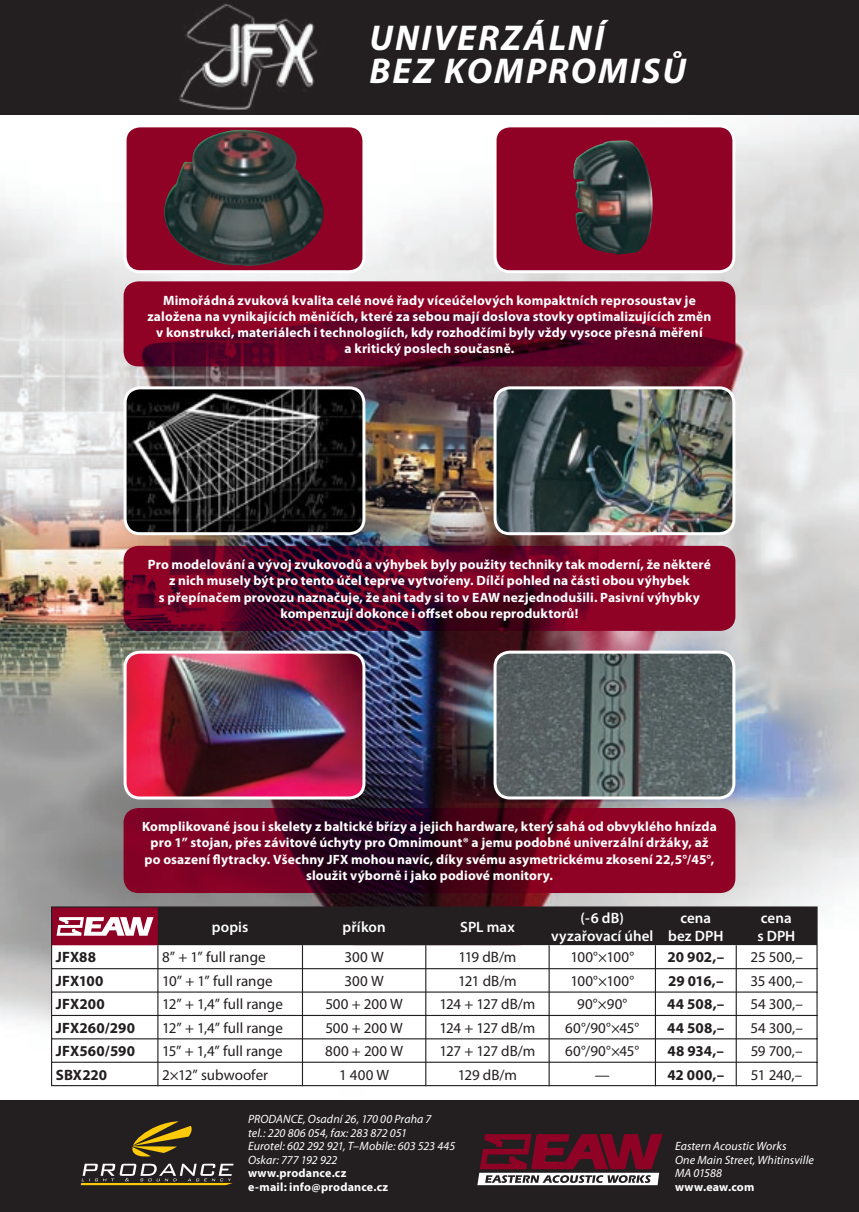
<style>
.page{position:relative;width:859px;height:1212px;background:#fff}
.page>*{position:absolute;margin:0;border:0;box-sizing:border-box;transform-origin:0 0}
.t1{font:italic 700 36px/33px "Myriad Pro";letter-spacing:.06em;color:#fff}
.t2{font:15px "Myriad Pro";color:#231f20}
.t3{font:700 15px "Myriad Pro";letter-spacing:.005em;color:#231f20}
.t4{font:600 15px/18px "Myriad Pro";letter-spacing:.005em;color:#fff;text-align:center}
.t5{font:700 13.5px/16.2px "Myriad Pro";letter-spacing:.01em;color:#fff;text-align:center}
.t6{font:italic 12px/13.5px "Myriad Pro";letter-spacing:.005em;color:#fff}
.t7{font:700 12px/13.5px "Myriad Pro";letter-spacing:.015em;color:#fff}
</style>
<div class="page">
<img style="left:0;top:115px;width:859px;height:972px">
<div style="left:0;top:0;width:859px;height:115px;background:#231f20"></div>
<div style="left:0;top:1100px;width:859px;height:112px;background:#231f20"></div>
<svg style="left:132px;top:1121px;width:60px;height:36px"></svg>
<svg style="left:81px;top:1164px;width:153px;height:21px"></svg>
<svg style="left:477px;top:1134px;width:186px;height:51px"></svg>
<hr style="left:51px;top:906px;width:107px;height:1px;background:#231f20">
<hr style="left:158px;top:906px;width:144px;height:1px;background:#231f20">
<hr style="left:302px;top:906px;width:124px;height:1px;background:#231f20">
<hr style="left:426px;top:906px;width:123px;height:1px;background:#231f20">
<hr style="left:549px;top:906px;width:106px;height:1px;background:#231f20">
<hr style="left:655px;top:906px;width:81px;height:1px;background:#231f20">
<hr style="left:736px;top:906px;width:82px;height:1px;background:#231f20">
<svg style="left:51px;top:907px;width:767px;height:179px"></svg>
<img style="left:171px;top:3px;width:155px;height:114px">
<svg style="left:124px;top:281px;width:611px;height:85px;background:#760226"></svg>
<svg style="left:122px;top:123px;width:245px;height:149px;background:#713343"></svg>
<svg style="left:492px;top:123px;width:245px;height:149px;background:#87243e"></svg>
<svg style="left:124px;top:546px;width:611px;height:85px;background:#680124"></svg>
<svg style="left:122px;top:385px;width:245px;height:149px;background:#363636"></svg>
<img style="left:492px;top:385px;width:245px;height:149px">
<svg style="left:124px;top:808px;width:611px;height:85px;background:#650120"></svg>
<svg style="left:492px;top:649px;width:245px;height:149px;background:#626b6c"></svg>
<img style="left:122px;top:649px;width:245px;height:149px">
<h1 class="t1" style="left:369px;top:22px;width:318px">UNIVERZÁLNÍ<br>BEZ KOMPROMISŮ</h1>
<p class="t5" style="left:147px;top:292px;width:566px">Mimořádná zvuková kvalita celé nové řady víceúčelových kompaktních reprosoustav je založena na vynikajících měničích, které za sebou mají doslova stovky optimalizujících změn v konstrukci, materiálech i technologiích, kdy rozhodčími byly vždy vysoce přesná měření<br>a kritický poslech současně.</p>
<p class="t5" style="left:148px;top:557px;width:565px">Pro modelování a vývoj zvukovodů a výhybek byly použity techniky tak moderní, že některé z nich musely být pro tento účel teprve vytvořeny. Dílčí pohled na části obou výhybek<br>s přepínačem provozu naznačuje, že ani tady si to v EAW nezjednodušili. Pasivní výhybky kompenzují dokonce i offset obou reproduktorů!</p>
<p class="t5" style="left:142px;top:819px;width:576px">Komplikované jsou i skelety z baltické břízy a jejich hardware, který sahá od obvyklého hnízda pro 1” stojan, přes závitové úchyty pro Omnimount® a jemu podobné univerzální držáky, až po osazení flytracky. Všechny JFX mohou navíc, díky svému asymetrickému zkosení 22,5°/45°, sloužit výborně i jako podiové monitory.</p>
<p class="t4" style="left:212px;top:918px;width:38px">popis</p>
<p class="t4" style="left:343px;top:918px;width:45px">příkon</p>
<p class="t4" style="left:460px;top:918px;width:56px">SPL max</p>
<p class="t4" style="left:551px;top:909px;width:104px">(-6 dB) vyzařovací úhel</p>
<p class="t4" style="left:668px;top:909px;width:57px">cena bez DPH</p>
<p class="t4" style="left:757px;top:909px;width:40px;text-align:left">cena s DPH</p>
<p class="t3" style="left:56px;top:949px;width:42px">JFX88</p>
<p class="t2" style="left:162px;top:949px;width:105px">8” + 1” full range</p>
<p class="t2" style="left:345px;top:949px;width:41px">300 W</p>
<p class="t2" style="left:458px;top:949px;width:59px">119 dB/m</p>
<p class="t2" style="left:570px;top:949px;width:65px">100°×100°</p>
<p class="t3" style="left:667px;top:949px;width:58px">20 902,–</p>
<p class="t2" style="left:750px;top:949px;width:54px">25 500,–</p>
<p class="t3" style="left:56px;top:972px;width:49px">JFX100</p>
<p class="t2" style="left:162px;top:973px;width:112px">10” + 1” full range</p>
<p class="t2" style="left:345px;top:973px;width:41px">300 W</p>
<p class="t2" style="left:458px;top:973px;width:60px">121 dB/m</p>
<p class="t2" style="left:570px;top:973px;width:65px">100°×100°</p>
<p class="t3" style="left:668px;top:972px;width:57px">29 016,–</p>
<p class="t2" style="left:750px;top:973px;width:54px">35 400,–</p>
<p class="t3" style="left:56px;top:996px;width:51px">JFX200</p>
<p class="t2" style="left:162px;top:996px;width:122px">12” + 1,4” full range</p>
<p class="t2" style="left:325px;top:996px;width:79px">500 + 200 W</p>
<p class="t2" style="left:440px;top:996px;width:97px">124 + 127 dB/m</p>
<p class="t2" style="left:577px;top:996px;width:52px">90°×90°</p>
<p class="t3" style="left:667px;top:996px;width:59px">44 508,–</p>
<p class="t2" style="left:750px;top:996px;width:54px">54 300,–</p>
<p class="t3" style="left:56px;top:1019px;width:81px">JFX260/290</p>
<p class="t2" style="left:162px;top:1019px;width:122px">12” + 1,4” full range</p>
<p class="t2" style="left:325px;top:1019px;width:79px">500 + 200 W</p>
<p class="t2" style="left:440px;top:1019px;width:97px">124 + 127 dB/m</p>
<p class="t2" style="left:565px;top:1019px;width:75px">60°/90°×45°</p>
<p class="t3" style="left:667px;top:1019px;width:59px">44 508,–</p>
<p class="t2" style="left:750px;top:1019px;width:54px">54 300,–</p>
<p class="t3" style="left:56px;top:1043px;width:81px">JFX560/590</p>
<p class="t2" style="left:162px;top:1043px;width:122px">15” + 1,4” full range</p>
<p class="t2" style="left:325px;top:1043px;width:79px">800 + 200 W</p>
<p class="t2" style="left:440px;top:1043px;width:97px">127 + 127 dB/m</p>
<p class="t2" style="left:565px;top:1043px;width:75px">60°/90°×45°</p>
<p class="t3" style="left:667px;top:1043px;width:58px">48 934,–</p>
<p class="t2" style="left:751px;top:1043px;width:53px">59 700,–</p>
<p class="t3" style="left:56px;top:1066px;width:53px">SBX220</p>
<p class="t2" style="left:162px;top:1066px;width:108px">2×12” subwoofer</p>
<p class="t2" style="left:339px;top:1066px;width:52px">1 400 W</p>
<p class="t2" style="left:458px;top:1066px;width:61px">129 dB/m</p>
<p class="t2" style="left:595px;top:1066px;width:17px">—</p>
<p class="t3" style="left:667px;top:1066px;width:58px">42 000,–</p>
<p class="t2" style="left:751px;top:1066px;width:53px">51 240,–</p>
<p class="t6" style="left:248px;top:1113px;width:209px">PRODANCE, Osadní 26, 170 00 Praha 7<br>tel.: 220 806 054, fax: 283 872 051<br>Eurotel: 602 292 921, T–Mobile: 603 523 445<br>Oskar: 777 192 922</p>
<p class="t7" style="left:248px;top:1166px;width:142px">www.prodance.cz e-mail: info@prodance.cz</p>
<p class="t6" style="left:675px;top:1140px;width:140px">Eastern Acoustic Works<br>One Main Street, Whitinsville<br>MA 01588</p>
<p class="t7" style="left:675px;top:1180px;width:81px">www.eaw.com</p>
</div>
